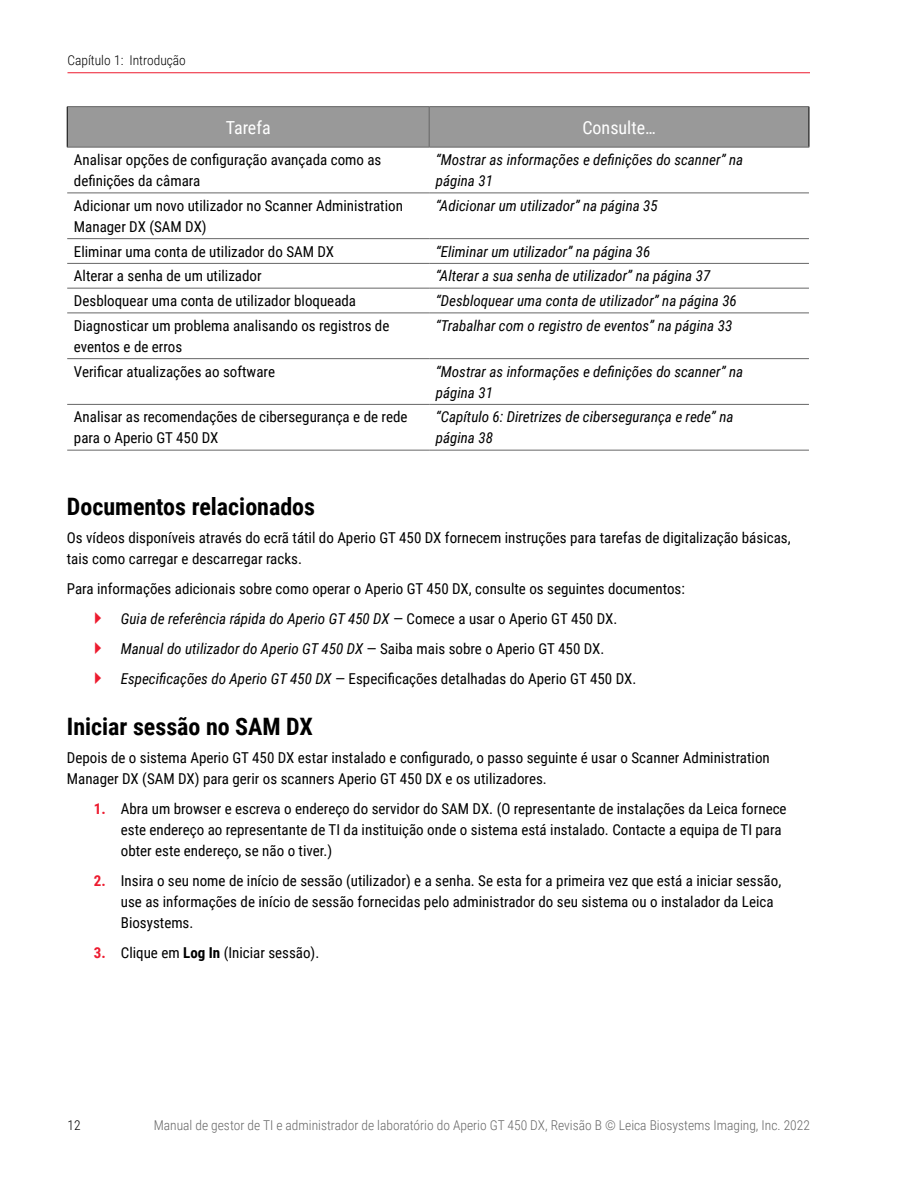
<style>
.page{position:relative;width:918px;height:1188px;background:#fff}
.page>*{position:absolute;margin:0;border:0;box-sizing:border-box;transform-origin:0 0}
.t1{font:700 24px "Roboto Condensed";color:#000}
.t2{font:18px "Roboto Condensed";color:#fff}
.t3{font:15px/21px "Roboto Condensed";color:#000}
.t4{font:italic 15px/21px "Roboto Condensed";color:#000}
.t5{font:300 13.5px "Roboto Condensed";color:#666}
.t6{font:300 13.5px "Roboto Condensed";color:#000}
.s1{font-style:italic}
.s2{font-weight:700;color:#ed1b2f}
.s3{font-weight:700}
</style>
<div class="page">
<hr style="left:68px;top:72px;width:742px;height:1px;background:#ed1b2f">
<div style="left:68px;top:107px;width:741px;height:40px;background:#999"></div>
<svg style="left:67px;top:192px;width:742px;height:258px"></svg>
<hr style="left:67px;top:106px;width:362px;height:1px;background:#666">
<hr style="left:67px;top:147px;width:362px;height:1px;background:#666">
<hr style="left:67px;top:107px;width:1px;height:40px;background:#000">
<hr style="left:809px;top:107px;width:1px;height:40px;background:#000">
<hr style="left:429px;top:106px;width:380px;height:1px;background:#666">
<hr style="left:429px;top:107px;width:1px;height:40px;background:#666">
<hr style="left:429px;top:147px;width:380px;height:1px;background:#666">
<hr style="left:67px;top:193px;width:362px;height:1px;background:#666">
<hr style="left:429px;top:193px;width:380px;height:1px;background:#666">
<hr style="left:67px;top:238px;width:362px;height:1px;background:#666">
<hr style="left:429px;top:238px;width:380px;height:1px;background:#666">
<hr style="left:67px;top:263px;width:362px;height:1px;background:#666">
<hr style="left:429px;top:263px;width:380px;height:1px;background:#666">
<hr style="left:67px;top:288px;width:362px;height:1px;background:#666">
<hr style="left:429px;top:288px;width:380px;height:1px;background:#666">
<hr style="left:67px;top:313px;width:362px;height:1px;background:#666">
<hr style="left:429px;top:313px;width:380px;height:1px;background:#666">
<hr style="left:67px;top:358px;width:362px;height:1px;background:#666">
<hr style="left:429px;top:358px;width:380px;height:1px;background:#666">
<hr style="left:67px;top:404px;width:362px;height:1px;background:#666">
<hr style="left:429px;top:404px;width:380px;height:1px;background:#666">
<hr style="left:67px;top:450px;width:362px;height:1px;background:#666">
<hr style="left:429px;top:450px;width:380px;height:1px;background:#666">
<p class="t6" style="left:68px;top:51px;width:120px">Capítulo 1: Introdução</p>
<p class="t2" style="left:226px;top:115px;width:47px">Tarefa</p>
<p class="t2" style="left:582px;top:115px;width:75px">Consulte…</p>
<p class="t3" style="left:74px;top:149px;width:309px">Analisar opções de configuração avançada como as definições da câmara</p>
<p class="t4" style="left:436px;top:149px;width:309px">“Mostrar as informações e definições do scanner” na página 31</p>
<p class="t3" style="left:74px;top:195px;width:331px">Adicionar um novo utilizador no Scanner Administration<br>Manager DX (SAM DX)</p>
<p class="t4" style="left:436px;top:195px;width:223px">“Adicionar um utilizador” na página 35</p>
<p class="t3" style="left:74px;top:240px;width:262px">Eliminar uma conta de utilizador do SAM DX</p>
<p class="t4" style="left:436px;top:240px;width:216px">“Eliminar um utilizador” na página 36</p>
<p class="t3" style="left:74px;top:265px;width:189px">Alterar a senha de um utilizador</p>
<p class="t4" style="left:436px;top:265px;width:276px">“Alterar a sua senha de utilizador” na página 37</p>
<p class="t3" style="left:74px;top:290px;width:284px">Desbloquear uma conta de utilizador bloqueada</p>
<p class="t4" style="left:436px;top:290px;width:302px">“Desbloquear uma conta de utilizador” na página 36</p>
<p class="t3" style="left:74px;top:315px;width:317px">Diagnosticar um problema analisando os registros de eventos e de erros</p>
<p class="t4" style="left:436px;top:315px;width:298px">“Trabalhar com o registro de eventos” na página 33</p>
<p class="t3" style="left:74px;top:360px;width:203px">Verificar atualizações ao software</p>
<p class="t4" style="left:436px;top:360px;width:309px">“Mostrar as informações e definições do scanner” na página 31</p>
<p class="t3" style="left:74px;top:406px;width:335px">Analisar as recomendações de cibersegurança e de rede para o Aperio GT 450 DX</p>
<p class="t4" style="left:436px;top:406px;width:299px">“Capítulo 6: Diretrizes de cibersegurança e rede” na página 38</p>
<h1 class="t1" style="left:67px;top:490px;width:250px">Documentos relacionados</h1>
<p class="t3" style="left:67px;top:527px;width:725px">Os vídeos disponíveis através do ecrã tátil do Aperio GT 450 DX fornecem instruções para tarefas de digitalização básicas, tais como carregar e descarregar racks.</p>
<p class="t3" style="left:121px;top:573px;width:566px;line-height:30px;text-indent:-54px">Para informações adicionais sobre como operar o Aperio GT 450 DX, consulte os seguintes documentos:<br><span class="s1">Guia de referência rápida do Aperio GT 450 DX</span> — Comece a usar o Aperio GT 450 DX.<br><span class="s1">Manual do utilizador do Aperio GT 450 DX</span> — Saiba mais sobre o Aperio GT 450 DX.<br><span class="s1">Especificações do Aperio GT 450 DX</span> — Especificações detalhadas do Aperio GT 450 DX.</p>
<h1 class="t1" style="left:67px;top:710px;width:248px">Iniciar sessão no SAM DX</h1>
<p class="t3" style="left:67px;top:747px;width:704px">Depois de o sistema Aperio GT 450 DX estar instalado e configurado, o passo seguinte é usar o Scanner Administration<br>Manager DX (SAM DX) para gerir os scanners Aperio GT 450 DX e os utilizadores.</p>
<p class="t3" style="left:121px;top:798px;width:667px;text-indent:-27px"><span class="s2">1.</span> Abra um browser e escreva o endereço do servidor do SAM DX. (O representante de instalações da Leica fornece este endereço ao representante de TI da instituição onde o sistema está instalado. Contacte a equipa de TI para obter este endereço, se não o tiver.)</p>
<p class="t3" style="left:121px;top:870px;width:662px;text-indent:-27px"><span class="s2">2.</span> Insira o seu nome de início de sessão (utilizador) e a senha. Se esta for a primeira vez que está a iniciar sessão, use as informações de início de sessão fornecidas pelo administrador do seu sistema ou o instalador da Leica<br>Biosystems.</p>
<p class="t3" style="left:94px;top:942px;width:227px"><span class="s2">3.</span> Clique em <span class="s3">Log In</span> (Iniciar sessão).</p>
<p class="t6" style="left:68px;top:1116px;width:15px">12</p>
<p class="t5" style="left:154px;top:1116px;width:658px">Manual de gestor de TI e administrador de laboratório do Aperio GT 450 DX, Revisão B © Leica Biosystems Imaging, Inc. 2022</p>
</div>
